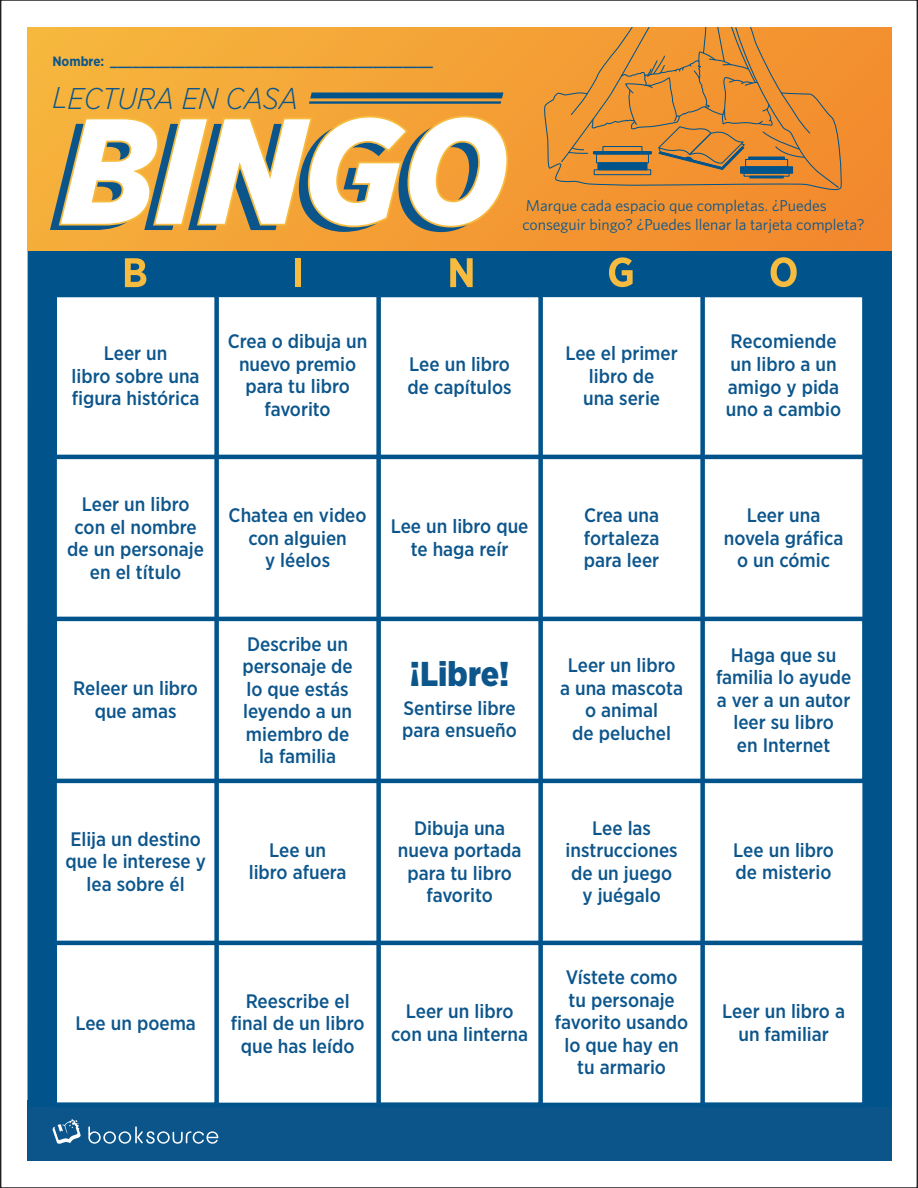
<style>
.page{position:relative;width:918px;height:1188px;background:#fff}
.page>*{position:absolute;margin:0;border:0;box-sizing:border-box;transform-origin:0 0}
.t1{font:italic 900 151.65px "Gotham Narrow";color:#0b558b}
.t2{font:900 34.5px "Gotham Narrow";color:#0d568c}
.t3{font:italic 300 30px "Gotham Narrow";color:#0b558b}
.t4{font:500 19.5px/22.5px "Gotham Narrow";color:#0d568c;text-align:center}
.t5{font:15.75px/18.9px "Whitney";color:#0d568c}
.t6{font:700 13.5px "Gotham Narrow";color:#0d568c}
</style>
<div class="page">
<div style="left:28px;top:27px;width:864px;height:1134px;background:linear-gradient(to right,#f2b43e,#ea852f)"></div>
<div style="left:28px;top:1100px;width:864px;height:61px;background:#0b558b"></div>
<div style="left:28px;top:252px;width:864px;height:855px;background:#00548b"></div>
<svg style="left:125px;top:258px;width:21px;height:29px"></svg>
<div style="left:295px;top:258px;width:6px;height:29px;background:#f6bb3f"></div>
<svg style="left:450px;top:258px;width:23px;height:29px"></svg>
<svg style="left:609px;top:257px;width:24px;height:30px"></svg>
<svg style="left:771px;top:257px;width:26px;height:30px"></svg>
<div style="left:55px;top:295px;width:810px;height:810px;background:#fff"></div>
<div style="left:376px;top:293px;width:167px;height:814px;border:4px solid #00548b"></div>
<div style="left:52px;top:293px;width:167px;height:814px;border:4px solid #00548b"></div>
<div style="left:700px;top:293px;width:167px;height:814px;border:4px solid #00548b"></div>
<div style="left:52px;top:617px;width:815px;height:166px;border:4px solid #00548b"></div>
<div style="left:52px;top:293px;width:815px;height:166px;border:4px solid #00548b"></div>
<div style="left:52px;top:941px;width:815px;height:166px;border:4px solid #00548b"></div>
<svg style="left:88px;top:1126px;width:130px;height:18px"></svg>
<svg style="left:52px;top:1119px;width:29px;height:25px"></svg>
<svg style="left:58px;top:115px;width:451px;height:113px;background:#f4a738"></svg>
<svg style="left:542px;top:27px;width:301px;height:167px;background:#e29037"></svg>
<hr style="left:749px;top:176px;width:35px;height:2px;background:#00548b">
<div style="left:744px;top:173px;width:46px;height:4px;border:1px solid #00548b"></div>
<hr style="left:748px;top:157px;width:37px;height:3px;background:#00548b">
<div style="left:740px;top:166px;width:53px;height:8px;background:#00548b;border:1px solid #00548b"></div>
<div style="left:745px;top:159px;width:43px;height:8px;border:1px solid #00548b"></div>
<svg style="left:309px;top:93px;width:194px;height:11px;background:#496b71"></svg>
<p class="t6" style="left:52px;top:52px;width:382px">Nombre: ___________________________________________</p>
<h3 class="t3" style="left:52px;top:80px;width:248px">LECTURA EN CASA</h3>
<h1 class="t1" style="left:52px;top:77px;width:447px">BINGO</h1>
<p class="t5" style="left:522px;top:196px;width:344px">Marque cada espacio que completas. ¿Puedes conseguir bingo? ¿Puedes llenar la tarjeta completa?</p>
<p class="t4" style="left:72px;top:342px;width:129px">Leer un<br>libro sobre una figura histórica</p>
<p class="t4" style="left:228px;top:330px;width:141px">Crea o dibuja un nuevo premio para tu libro favorito</p>
<p class="t4" style="left:408px;top:353px;width:106px;text-align:left">Lee un libro de capítulos</p>
<p class="t4" style="left:565px;top:342px;width:114px">Lee el primer libro de<br>una serie</p>
<p class="t4" style="left:726px;top:330px;width:117px;text-align:left">Recomiende un libro a un amigo y pida uno a cambio</p>
<p class="t4" style="left:67px;top:493px;width:138px">Leer un libro con el nombre de un personaje en el título</p>
<p class="t4" style="left:229px;top:504px;width:139px">Chatea en video con alguien<br>y léelos</p>
<p class="t4" style="left:391px;top:515px;width:139px">Lee un libro que te haga reír</p>
<p class="t4" style="left:584px;top:504px;width:77px;text-align:justify">Crea una fortaleza para leer</p>
<p class="t4" style="left:724px;top:504px;width:121px">Leer una novela gráfica o un cómic</p>
<p class="t4" style="left:73px;top:677px;width:126px">Releer un libro que amas</p>
<p class="t4" style="left:242px;top:632px;width:112px">Describe un personaje de lo que estás leyendo a un miembro de la familia</p>
<p class="t4" style="left:65px;top:827px;width:142px">Elija un destino que le interese y lea sobre él</p>
<p class="t4" style="left:249px;top:838px;width:99px">Lee un libro afuera</p>
<h2 class="t2" style="left:410px;top:652px;width:101px">¡Libre!</h2>
<p class="t4" style="left:402px;top:697px;width:116px;text-align:left">Sentirse libre para ensueño</p>
<p class="t4" style="left:560px;top:654px;width:125px">Leer un libro<br>a una mascota o animal<br>de peluchel</p>
<p class="t4" style="left:716px;top:643px;width:137px">Haga que su familia lo ayude a ver a un autor leer su libro<br>en Internet</p>
<p class="t4" style="left:398px;top:817px;width:125px">Dibuja una nueva portada para tu libro favorito</p>
<p class="t4" style="left:566px;top:817px;width:114px">Lee las instrucciones de un juego y juégalo</p>
<p class="t4" style="left:733px;top:838px;width:102px;text-align:left">Lee un libro de misterio</p>
<p class="t4" style="left:75px;top:1012px;width:122px">Lee un poema</p>
<p class="t4" style="left:231px;top:990px;width:135px">Reescribe el final de un libro que has leído</p>
<p class="t4" style="left:391px;top:1000px;width:139px">Leer un libro con una linterna</p>
<p class="t4" style="left:555px;top:966px;width:135px">Vístete como tu personaje favorito usando lo que hay en tu armario</p>
<p class="t4" style="left:722px;top:1000px;width:124px">Leer un libro a un familiar</p>
</div>
